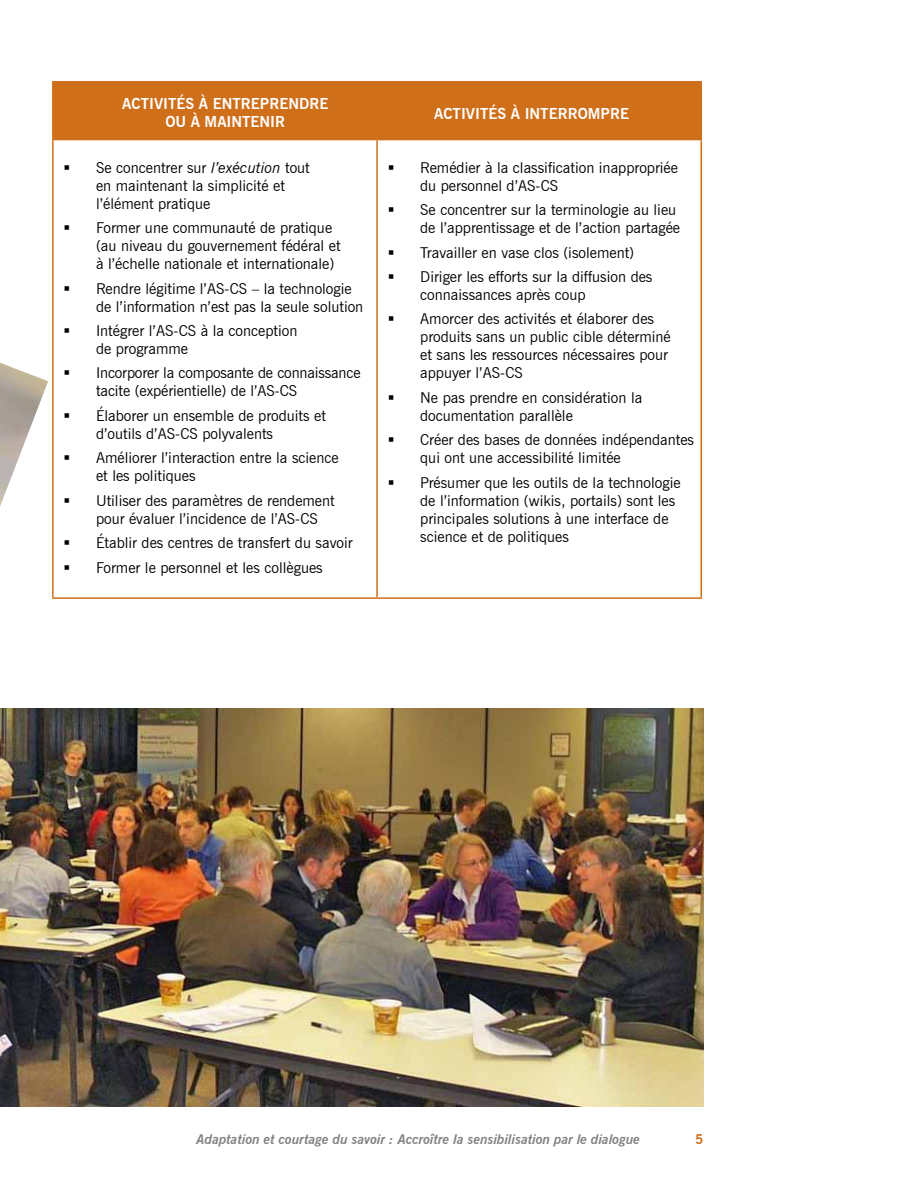
<style>
.page{position:relative;width:918px;height:1188px;background:#fff}
.page>*{position:absolute;margin:0;border:0;box-sizing:border-box;transform-origin:0 0}
.t1{font:15px/18px "News Gothic BT";color:#000}
.t2{font:700 15px/18px "News Gothic BT";color:#fff}
.t3{font:italic 700 13.5px "News Gothic BT";color:#808181}
.t4{font:700 13.5px "News Gothic BT";color:#d06f1a}
.s1{font-style:italic}
</style>
<div class="page">
<img style="left:0;top:709px;width:703px;height:398px">
<img style="left:0;top:363px;width:48px;height:143px">
<div style="left:54px;top:82px;width:646px;height:57px;background:#d06f1a"></div>
<hr style="left:52px;top:81px;width:325px;height:1px;background:#d06f1a">
<hr style="left:52px;top:82px;width:2px;height:57px;background:#d06f1a">
<hr style="left:377px;top:81px;width:325px;height:1px;background:#d06f1a">
<hr style="left:376px;top:82px;width:2px;height:57px;background:#d06f1a">
<hr style="left:700px;top:82px;width:2px;height:57px;background:#d06f1a">
<hr style="left:52px;top:139px;width:325px;height:1px;background:#d06f1a">
<hr style="left:52px;top:140px;width:2px;height:457px;background:#d06f1a">
<hr style="left:377px;top:139px;width:325px;height:1px;background:#d06f1a">
<hr style="left:376px;top:140px;width:2px;height:457px;background:#d06f1a">
<hr style="left:700px;top:140px;width:2px;height:457px;background:#d06f1a">
<hr style="left:52px;top:597px;width:325px;height:2px;background:#d06f1a">
<hr style="left:377px;top:597px;width:325px;height:2px;background:#d06f1a">
<p class="t2" style="left:122px;top:94px;width:56px">ACTIVITÉS</p>
<p class="t2" style="left:165px;top:94px;width:77px;text-indent:34px">À ENTREPRENDRE<br>OU À MAINTEN</p>
<p class="t2" style="left:270px;top:112px;width:15px">IR</p>
<p class="t1" style="left:96px;top:158px;width:215px">Se concentrer sur <span class="s1">l’exécution</span> tout en maintenant la simplicité et l’élément pratique</p>
<p class="t1" style="left:96px;top:219px;width:246px">Former une communauté de pratique (au niveau du gouvernement fédéral et à l’échelle nationale et internationale)</p>
<p class="t1" style="left:96px;top:279px;width:269px">Rendre légitime l’AS-CS – la technologie de l’information n’est pas la seule solution</p>
<p class="t1" style="left:96px;top:322px;width:203px">Intégrer l’AS-CS à la conception de programme</p>
<p class="t1" style="left:96px;top:364px;width:266px">Incorporer la composante de connaissance tacite (expérientielle) de l’AS-CS</p>
<p class="t1" style="left:96px;top:407px;width:232px">Élaborer un ensemble de produits et d’outils d’AS-CS polyvalents</p>
<p class="t1" style="left:96px;top:449px;width:244px">Améliorer l’interaction entre la science et les politiques</p>
<p class="t1" style="left:96px;top:491px;width:240px">Utiliser des paramètres de rendement pour évaluer l’incidence de l’AS-CS</p>
<p class="t1" style="left:96px;top:531px;width:258px;line-height:24.5px">Établir des centres de transfert du savoir<br>Former le personnel et les collègues</p>
<p class="t2" style="left:434px;top:104px;width:56px">ACTIVITÉS</p>
<p class="t2" style="left:511px;top:104px;width:30px">À INTERROMPRE</p>
<p class="t1" style="left:420px;top:158px;width:259px">Remédier à la classification inappropriée du personnel d’AS-CS</p>
<p class="t1" style="left:420px;top:201px;width:261px">Se concentrer sur la terminologie au lieu de l’apprentissage et de l’action partagée</p>
<p class="t1" style="left:420px;top:240px;width:234px;line-height:24.5px">Travailler en vase clos (isolement)<br>Diriger les efforts sur la diffusion des</p>
<p class="t1" style="left:420px;top:282px;width:235px;line-height:24.5px">connaissances après coup<br>Amorcer des activités et élaborer des</p>
<p class="t1" style="left:420px;top:328px;width:252px">produits sans un public cible déterminé et sans les ressources nécessaires pour appuyer l’AS-CS</p>
<p class="t1" style="left:420px;top:389px;width:224px">Ne pas prendre en considération la documentation parallèle</p>
<p class="t1" style="left:420px;top:431px;width:275px">Créer des bases de données indépendantes qui ont une accessibilité limitée</p>
<p class="t1" style="left:420px;top:473px;width:262px">Présumer que les outils de la technologie de l’information (wikis, portails) sont les principales solutions à une interface de science et de politiques</p>
<p class="t3" style="left:197px;top:1131px;width:445px">Adaptation et courtage du savoir : Accroître la sensibilisation par le dialogue</p>
<p class="t4" style="left:695px;top:1131px;width:10px">5</p>
</div>
